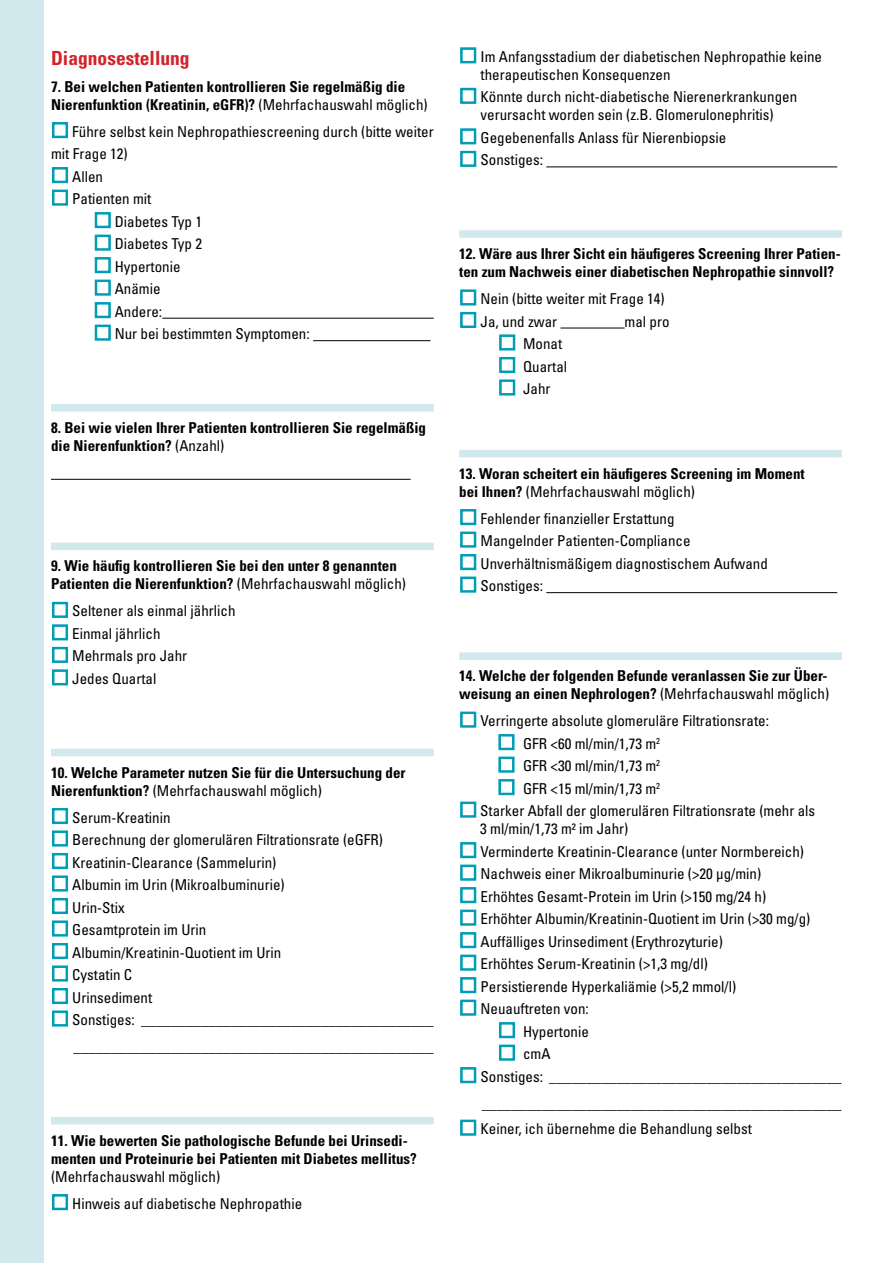
<style>
.page{position:relative;width:893px;height:1263px;background:#fff}
.page>*{position:absolute;margin:0;border:0;box-sizing:border-box;transform-origin:0 0}
.t1{font:700 condensed 19.5px "Univers LT Std";color:#d2232a}
.t2{font:condensed 15px/22.5px "Univers LT Std";color:#000}
.t3{font:700 condensed 15px/18px "Univers LT Std";color:#000}
.s1{font-weight:400}
</style>
<div class="page">
<div style="left:0;top:0;width:43px;height:1263px;background:#d1e9ed"></div>
<hr style="left:162px;top:318px;width:272px;height:1px;background:#000">
<hr style="left:313px;top:340px;width:117px;height:1px;background:#000">
<div style="left:51px;top:404px;width:383px;height:7px;background:#d1e9ed"></div>
<hr style="left:51px;top:479px;width:360px;height:1px;background:#000">
<div style="left:51px;top:543px;width:383px;height:7px;background:#d1e9ed"></div>
<div style="left:51px;top:749px;width:383px;height:7px;background:#d1e9ed"></div>
<div style="left:51px;top:1117px;width:383px;height:7px;background:#d1e9ed"></div>
<hr style="left:546px;top:167px;width:291px;height:1px;background:#000">
<div style="left:459px;top:230px;width:383px;height:8px;background:#d1e9ed"></div>
<hr style="left:560px;top:328px;width:65px;height:1px;background:#000">
<div style="left:459px;top:450px;width:383px;height:7px;background:#d1e9ed"></div>
<hr style="left:546px;top:592px;width:291px;height:1px;background:#000">
<div style="left:459px;top:652px;width:383px;height:8px;background:#d1e9ed"></div>
<svg style="left:52px;top:122px;width:17px;height:17px"></svg>
<svg style="left:52px;top:167px;width:17px;height:39px"></svg>
<svg style="left:94px;top:212px;width:17px;height:129px"></svg>
<svg style="left:52px;top:601px;width:17px;height:85px"></svg>
<svg style="left:52px;top:808px;width:17px;height:219px"></svg>
<svg style="left:52px;top:1194px;width:17px;height:17px"></svg>
<svg style="left:460px;top:47px;width:17px;height:17px"></svg>
<svg style="left:460px;top:87px;width:17px;height:17px"></svg>
<svg style="left:460px;top:128px;width:17px;height:39px"></svg>
<svg style="left:460px;top:289px;width:17px;height:39px"></svg>
<svg style="left:499px;top:334px;width:17px;height:62px"></svg>
<svg style="left:460px;top:509px;width:17px;height:84px"></svg>
<svg style="left:460px;top:711px;width:17px;height:17px"></svg>
<svg style="left:498px;top:734px;width:17px;height:62px"></svg>
<svg style="left:460px;top:801px;width:17px;height:17px"></svg>
<svg style="left:460px;top:842px;width:17px;height:174px"></svg>
<svg style="left:499px;top:1022px;width:17px;height:39px"></svg>
<svg style="left:460px;top:1067px;width:17px;height:17px"></svg>
<svg style="left:460px;top:1119px;width:17px;height:17px"></svg>
<h1 class="t1" style="left:51px;top:46px;width:140px">Diagnosestellung</h1>
<p class="t3" style="left:51px;top:77px;width:378px">7. Bei welchen Patienten kontrollieren Sie regelmäßig die<br>Nierenfunktion (Kreatinin, eGFR)? <span class="s1">(Mehrfachauswahl möglich)</span></p>
<p class="t2" style="left:72px;top:120px;width:363px">Führe selbst kein Nephropathiescreening durch (bitte weiter</p>
<p class="t2" style="left:51px;top:142px;width:78px">mit Frage 12)</p>
<p class="t2" style="left:72px;top:165px;width:32px">Allen</p>
<p class="t2" style="left:72px;top:187px;width:81px">Patienten mit</p>
<p class="t2" style="left:115px;top:210px;width:89px">Diabetes Typ 1</p>
<p class="t2" style="left:115px;top:232px;width:89px">Diabetes Typ 2</p>
<p class="t2" style="left:115px;top:255px;width:67px">Hypertonie</p>
<p class="t2" style="left:115px;top:277px;width:47px">Anämie</p>
<p class="t2" style="left:115px;top:300px;width:49px">Andere:</p>
<p class="t2" style="left:115px;top:322px;width:196px">Nur bei bestimmten Symptomen:</p>
<p class="t3" style="left:51px;top:418px;width:377px">8. Bei wie vielen Ihrer Patienten kontrollieren Sie regelmäßig die Nierenfunktion? <span class="s1">(Anzahl)</span></p>
<p class="t3" style="left:51px;top:557px;width:356px">9. Wie häufig kontrollieren Sie bei den unter 8 genannten<br>Patienten die Nierenfunktion? <span class="s1">(Mehrfachauswahl möglich)</span></p>
<p class="t2" style="left:72px;top:600px;width:165px">Seltener als einmal jährlich<br>Einmal jährlich<br>Mehrmals pro Jahr<br>Jedes Quartal</p>
<p class="t3" style="left:51px;top:763px;width:356px">10. Welche Parameter nutzen Sie für die Untersuchung der<br>Nierenfunktion? <span class="s1">(Mehrfachauswahl möglich)</span></p>
<p class="t2" style="left:72px;top:806px;width:363px">Serum-Kreatinin<br>Berechnung der glomerulären Filtrationsrate (eGFR)<br>Kreatinin-Clearance (Sammelurin)<br>Albumin im Urin (Mikroalbuminurie)<br>Urin-Stix<br>Gesamtprotein im Urin<br>Albumin/Kreatinin-Quotient im Urin<br>Cystatin C<br>Urinsediment<br>Sonstiges: _______________________________________</p>
<p class="t2" style="left:74px;top:1035px;width:362px">________________________________________________</p>
<p class="t3" style="left:51px;top:1131px;width:367px">11. Wie bewerten Sie pathologische Befunde bei Urinsedi&shy;menten und Proteinurie bei Patienten mit Diabetes mellitus?</p>
<p class="t2" style="left:72px;top:1163px;width:231px;line-height:27px;text-indent:-21px">(Mehrfachauswahl möglich)<br>Hinweis auf diabetische Nephropathie</p>
<p class="t2" style="left:480px;top:47px;width:343px;line-height:18px">Im Anfangsstadium der diabetischen Nephropathie keine therapeutischen Konsequenzen</p>
<p class="t2" style="left:480px;top:88px;width:318px;line-height:18px">Könnte durch nicht-diabetische Nierenerkrankungen verursacht worden sein (z.B. Glomerulonephritis)</p>
<p class="t2" style="left:480px;top:126px;width:247px">Gegebenenfalls Anlass für Nierenbiopsie<br>Sonstiges:</p>
<p class="t3" style="left:459px;top:245px;width:383px">12. Wäre aus Ihrer Sicht ein häufigeres Screening Ihrer Patien&shy;ten zum Nachweis einer diabetischen Nephropathie sinnvoll?</p>
<p class="t2" style="left:480px;top:287px;width:186px">Nein (bitte weiter mit Frage 14)<br>Ja, und zwar</p>
<p class="t2" style="left:625px;top:310px;width:46px">mal pro</p>
<p class="t2" style="left:523px;top:332px;width:46px">Monat<br>Quartal<br>Jahr</p>
<p class="t3" style="left:459px;top:464px;width:347px">13. Woran scheitert ein häufigeres Screening im Moment bei Ihnen? <span class="s1">(Mehrfachauswahl möglich)</span></p>
<p class="t2" style="left:480px;top:507px;width:289px">Fehlender finanzieller Erstattung<br>Mangelnder Patienten-Compliance<br>Unverhältnismäßigem diagnostischem Aufwand<br>Sonstiges:</p>
<p class="t3" style="left:459px;top:667px;width:371px">14. Welche der folgenden Befunde veranlassen Sie zur Über&shy;weisung an einen Nephrologen? <span class="s1">(Mehrfachauswahl möglich)</span></p>
<p class="t2" style="left:480px;top:709px;width:290px">Verringerte absolute glomeruläre Filtrationsrate:</p>
<p class="t2" style="left:523px;top:732px;width:139px">GFR &lt;60 ml/min/1,73 m<sup>2</sup></p>
<p class="t2" style="left:523px;top:754px;width:139px">GFR &lt;30 ml/min/1,73 m<sup>2</sup></p>
<p class="t2" style="left:523px;top:777px;width:139px">GFR &lt;15 ml/min/1,73 m<sup>2</sup></p>
<p class="t2" style="left:480px;top:799px;width:336px">Starker Abfall der glomerulären Filtrationsrate (mehr als</p>
<p class="t2" style="left:480px;top:817px;width:150px">3 ml/min/1,73 m² im Jahr)</p>
<p class="t2" style="left:480px;top:840px;width:325px">Verminderte Kreatinin-Clearance (unter Normbereich)</p>
<p class="t2" style="left:480px;top:862px;width:282px">Nachweis einer Mikroalbuminurie (&gt;20 μg/min)</p>
<p class="t2" style="left:480px;top:885px;width:287px">Erhöhtes Gesamt-Protein im Urin (&gt;150 mg/24 h)</p>
<p class="t2" style="left:480px;top:907px;width:331px">Erhöhter Albumin/Kreatinin-Quotient im Urin (&gt;30 mg/g)</p>
<p class="t2" style="left:480px;top:930px;width:244px">Auffälliges Urinsediment (Erythrozyturie)</p>
<p class="t2" style="left:480px;top:952px;width:229px">Erhöhtes Serum-Kreatinin (&gt;1,3 mg/dl)</p>
<p class="t2" style="left:480px;top:975px;width:257px">Persistierende Hyperkaliämie (&gt;5,2 mmol/l)</p>
<p class="t2" style="left:480px;top:997px;width:110px">Neuauftreten von:</p>
<p class="t2" style="left:523px;top:1020px;width:67px">Hypertonie</p>
<p class="t2" style="left:523px;top:1042px;width:29px">cmA</p>
<p class="t2" style="left:480px;top:1065px;width:363px">Sonstiges: _______________________________________</p>
<p class="t2" style="left:480px;top:1090px;width:363px;line-height:25.5px">________________________________________________<br>Keiner, ich übernehme die Behandlung selbst</p>
</div>
